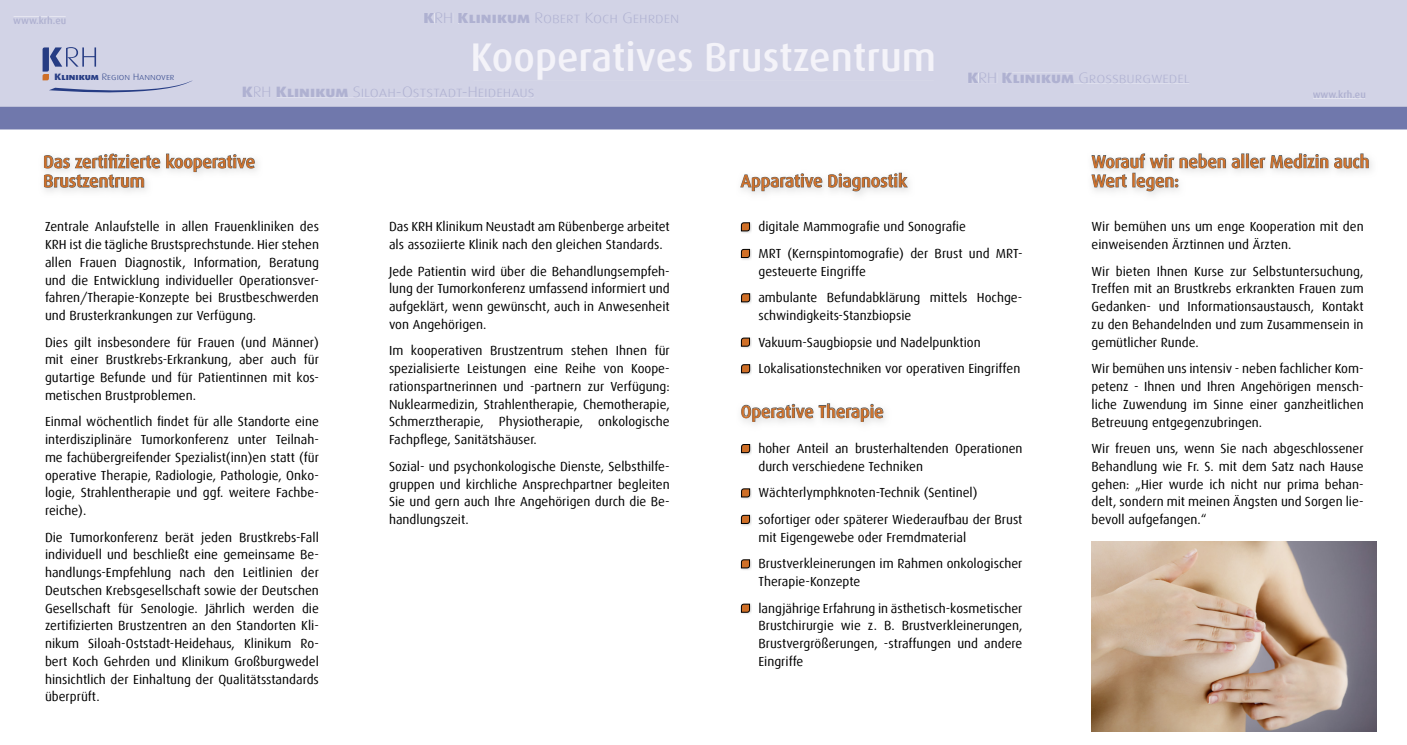
<style>
.page{position:relative;width:1407px;height:745px;background:#fff}
.page>*{position:absolute;margin:0;border:0;box-sizing:border-box;transform-origin:0 0}
.t1{font:500 40px "Dax";color:#f4f3f9}
.t2{font:500 17.5px/19.2px "Dax";color:#cf6f27}
.t3{font:15px "Dax Wide Light Caps";letter-spacing:-.005em;color:#afb1d1}
.t4{font:13.12px/17.8px "Dax";color:#000;text-align:justify}
.t5{font:500 10px "Dax";color:#aeb0d0}
.t6{font:9.25px "Dax Wide Light Caps";color:#263c84}
.s1{font-family:"Dax Wide Extra Bold Caps"}
</style>
<div class="page">
<div style="left:0;top:106px;width:1407px;height:23px;background:#7078ac"></div>
<div style="left:0;top:0;width:1407px;height:106px;background:#d2d3e6"></div>
<img style="left:44px;top:153px;width:214px;height:39px">
<svg style="left:44px;top:154px;width:116px;height:14px"></svg>
<svg style="left:166px;top:153px;width:89px;height:19px"></svg>
<svg style="left:44px;top:174px;width:100px;height:13px"></svg>
<svg style="left:741px;top:222px;width:10px;height:11px"></svg>
<svg style="left:741px;top:559px;width:10px;height:11px"></svg>
<svg style="left:741px;top:514px;width:10px;height:11px"></svg>
<svg style="left:741px;top:488px;width:10px;height:11px"></svg>
<svg style="left:741px;top:444px;width:10px;height:11px"></svg>
<svg style="left:741px;top:364px;width:10px;height:11px"></svg>
<svg style="left:741px;top:337px;width:10px;height:11px"></svg>
<svg style="left:741px;top:293px;width:10px;height:11px"></svg>
<svg style="left:741px;top:249px;width:10px;height:11px"></svg>
<svg style="left:741px;top:603px;width:10px;height:11px"></svg>
<img style="left:1091px;top:541px;width:285px;height:190px">
<div style="left:473px;top:41px;width:460px;height:39px;background:#d2d3e6"></div>
<div style="left:1313px;top:90px;width:52px;height:8px;background:#d2d3e6"></div>
<div style="left:14px;top:17px;width:52px;height:8px;background:#d2d3e6"></div>
<img style="left:745px;top:405px;width:140px;height:19px">
<svg style="left:741px;top:403px;width:72px;height:18px"></svg>
<svg style="left:819px;top:403px;width:64px;height:18px"></svg>
<img style="left:748px;top:172px;width:161px;height:23px">
<svg style="left:740px;top:172px;width:82px;height:19px"></svg>
<svg style="left:828px;top:173px;width:79px;height:18px"></svg>
<img style="left:1111px;top:153px;width:261px;height:42px">
<div style="left:1241px;top:154px;width:3px;height:14px;border:1px solid #5e5e5d"></div>
<svg style="left:1246px;top:153px;width:82px;height:16px"></svg>
<svg style="left:1334px;top:153px;width:34px;height:15px"></svg>
<svg style="left:1091px;top:153px;width:149px;height:38px"></svg>
<svg style="left:42px;top:47px;width:151px;height:46px;background:#c1c3db"></svg>
<div style="left:424px;top:13px;width:10px;height:10px;background:#d2d3e6"></div>
<div style="left:436px;top:13px;width:17px;height:10px;background:#d2d3e6"></div>
<div style="left:458px;top:13px;width:71px;height:11px;background:#d2d3e6"></div>
<div style="left:530px;top:13px;width:148px;height:11px;background:#d2d3e6"></div>
<div style="left:243px;top:87px;width:10px;height:10px;background:#d2d3e6"></div>
<div style="left:254px;top:86px;width:17px;height:11px;background:#d2d3e6"></div>
<div style="left:277px;top:87px;width:71px;height:10px;background:#d2d3e6"></div>
<div style="left:348px;top:86px;width:186px;height:11px;background:#d2d3e6"></div>
<div style="left:968px;top:73px;width:10px;height:10px;background:#d2d3e6"></div>
<div style="left:980px;top:72px;width:17px;height:11px;background:#d2d3e6"></div>
<div style="left:1002px;top:73px;width:71px;height:10px;background:#d2d3e6"></div>
<div style="left:1074px;top:72px;width:115px;height:11px;background:#d2d3e6"></div>
<p class="t5" style="left:13px;top:15px;width:55px">www.krh.eu</p>
<p class="t6" style="left:55px;top:72px;width:122px"><span class="s1">Klinikum</span> Region Hannover</p>
<p class="t3" style="left:423px;top:10px;width:257px"><span class="s1">K</span>RH <span class="s1">Klinikum</span> Robert Koch Gehrden</p>
<h1 class="t1" style="left:471px;top:35px;width:467px">Kooperatives Brustzentrum</h1>
<p class="t3" style="left:242px;top:84px;width:294px"><span class="s1">K</span>RH <span class="s1">Klinikum</span> Siloah-Oststadt-Heidehaus</p>
<h2 class="t2" style="left:43px;top:152px;width:213px">Das zertifizierte kooperative<br>Brustzentrum</h2>
<h2 class="t2" style="left:741px;top:171px;width:168px">Apparative Diagnostik</h2>
<p class="t3" style="left:967px;top:70px;width:224px"><span class="s1">K</span>RH <span class="s1">Klinikum</span> Großburgwedel</p>
<p class="t5" style="left:1312px;top:89px;width:55px">www.krh.eu</p>
<h2 class="t2" style="left:1091px;top:152px;width:279px">Worauf wir neben aller Medizin auch<br>Wert legen:</h2>
<p class="t4" style="left:45px;top:218px;width:275px">Zentrale Anlaufstelle in allen Frauenkliniken des KRH ist die tägliche Brustsprechstunde. Hier stehen allen Frauen Diagnostik, Information, Beratung und die Entwicklung individueller Operationsver&shy;fahren/Therapie-Konzepte bei Brustbeschwerden und Brusterkrankungen zur Verfügung.</p>
<p class="t4" style="left:45px;top:333px;width:275px">Dies gilt insbesondere für Frauen (und Männer) mit einer Brustkrebs-Erkrankung, aber auch für gutartige Befunde und für Patientinnen mit kos&shy;metischen Brustproblemen.</p>
<p class="t4" style="left:45px;top:413px;width:275px">Einmal wöchentlich findet für alle Standorte eine interdisziplinäre Tumorkonferenz unter Teilnah&shy;me fachübergreifender Spezialist(inn)en statt (für operative Therapie, Radiologie, Pathologie, Onko&shy;logie, Strahlentherapie und ggf. weitere Fachbe&shy;reiche).</p>
<p class="t4" style="left:45px;top:528px;width:275px">Die Tumorkonferenz berät jeden Brustkrebs-Fall individuell und beschließt eine gemeinsame Be&shy;handlungs-Empfehlung nach den Leitlinien der Deutschen Krebsgesellschaft sowie der Deutschen Gesellschaft für Senologie. Jährlich werden die zertifizierten Brustzentren an den Standorten Kli&shy;nikum Siloah-Oststadt-Heidehaus, Klinikum Ro&shy;bert Koch Gehrden und Klinikum Großburgwedel hinsichtlich der Einhaltung der Qualitätsstandards überprüft.</p>
<p class="t4" style="left:389px;top:218px;width:282px">Das KRH Klinikum Neustadt am Rübenberge arbeitet als assoziierte Klinik nach den gleichen Standards.</p>
<p class="t4" style="left:389px;top:262px;width:282px">Jede Patientin wird über die Behandlungsempfeh&shy;lung der Tumorkonferenz umfassend informiert und aufgeklärt, wenn gewünscht, auch in Anwesenheit von Angehörigen.</p>
<p class="t4" style="left:389px;top:342px;width:282px">Im kooperativen Brustzentrum stehen Ihnen für spezialisierte Leistungen eine Reihe von Koope&shy;rationspartnerinnen und -partnern zur Verfügung:<br>Nuklearmedizin, Strahlentherapie, Chemotherapie, Schmerztherapie, Physiotherapie, onkologische Fachpflege, Sanitätshäuser.</p>
<p class="t4" style="left:389px;top:457px;width:282px">Sozial- und psychonkologische Dienste, Selbsthilfe&shy;gruppen und kirchliche Ansprechpartner begleiten Sie und gern auch Ihre Angehörigen durch die Be&shy;handlungszeit.</p>
<p class="t4" style="left:758px;top:213px;width:266px;line-height:26.6px">digitale Mammografie und Sonografie<br>MRT (Kernspintomografie) der Brust und MRT-</p>
<p class="t4" style="left:758px;top:258px;width:266px;line-height:26.6px">gesteuerte Eingriffe<br>ambulante Befundabklärung mittels Hochge-</p>
<p class="t4" style="left:758px;top:302px;width:263px;line-height:26.6px;text-align:left">schwindigkeits-Stanzbiopsie<br>Vakuum-Saugbiopsie und Nadelpunktion<br>Lokalisationstechniken vor operativen Eingriffen</p>
<h2 class="t2" style="left:741px;top:402px;width:144px">Operative Therapie</h2>
<p class="t4" style="left:758px;top:439px;width:266px">hoher Anteil an brusterhaltenden Operationen durch verschiedene Techniken</p>
<p class="t4" style="left:758px;top:479px;width:266px;line-height:26.6px">Wächterlymphknoten-Technik (Sentinel) sofortiger oder späterer Wiederaufbau der Brust</p>
<p class="t4" style="left:758px;top:523px;width:266px;line-height:26.6px">mit Eigengewebe oder Fremdmaterial<br>Brustverkleinerungen im Rahmen onkologischer</p>
<p class="t4" style="left:758px;top:568px;width:266px;line-height:26.6px">Therapie-Konzepte<br>langjährige Erfahrung in ästhetisch-kosmetischer</p>
<p class="t4" style="left:758px;top:616px;width:266px">Brustchirurgie wie z. B. Brustverkleinerungen, Brustvergrößerungen, -straffungen und andere Eingriffe</p>
<p class="t4" style="left:1091px;top:218px;width:274px">Wir bemühen uns um enge Kooperation mit den einweisenden Ärztinnen und Ärzten.</p>
<p class="t4" style="left:1091px;top:262px;width:274px">Wir bieten Ihnen Kurse zur Selbstuntersuchung, Treffen mit an Brustkrebs erkrankten Frauen zum Gedanken- und Informationsaustausch, Kontakt zu den Behandelnden und zum Zusammensein in gemütlicher Runde.</p>
<p class="t4" style="left:1091px;top:360px;width:274px">Wir bemühen uns intensiv - neben fachlicher Kom&shy;petenz - Ihnen und Ihren Angehörigen mensch&shy;liche Zuwendung im Sinne einer ganzheitlichen Betreuung entgegenzubringen.</p>
<p class="t4" style="left:1091px;top:439px;width:274px">Wir freuen uns, wenn Sie nach abgeschlossener Behandlung wie Fr. S. mit dem Satz nach Hause gehen: „Hier wurde ich nicht nur prima behan&shy;delt, sondern mit meinen Ängsten und Sorgen lie&shy;bevoll aufgefangen.“</p>
</div>
